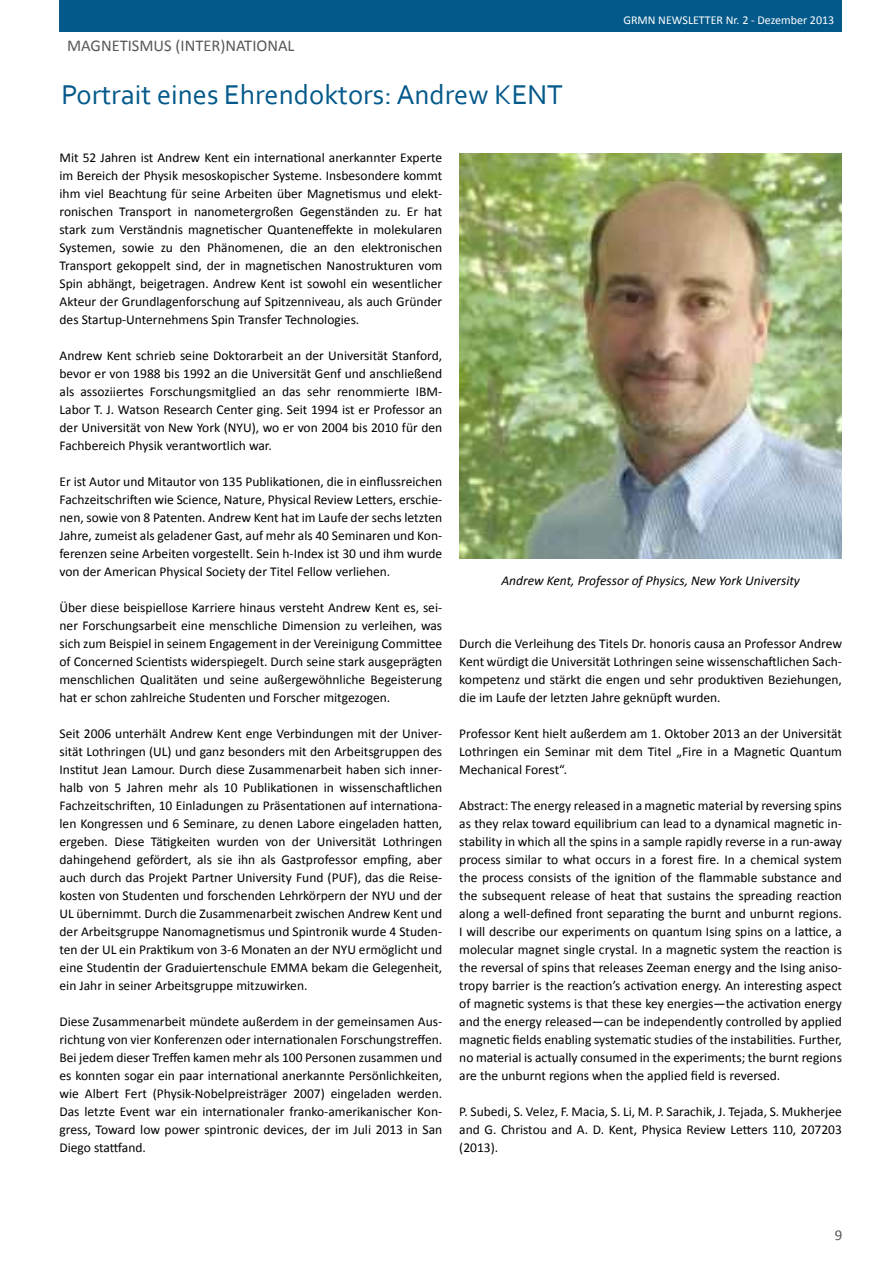
<style>
.page{position:relative;width:893px;height:1263px;background:#fff}
.page>*{position:absolute;margin:0;border:0;box-sizing:border-box;transform-origin:0 0}
.t1{font:28.5px "Corbel";color:#03598a}
.t2{font:16.5px "Calibri";color:#58585a}
.t3{font:15px "Calibri";color:#58585a}
.t4{font:13.5px/18px "Calibri";color:#000;text-align:justify}
.t5{font:italic 13.5px "Calibri";color:#000}
.t6{font:12px "Calibri";color:#fff}
</style>
<div class="page">
<div style="left:60px;top:0;width:782px;height:32px;background:#03598a"></div>
<img style="left:459px;top:153px;width:383px;height:406px">
<p class="t2" style="left:67px;top:36px;width:229px">MAGNETISMUS (INTER)NATIONAL</p>
<h1 class="t1" style="left:62px;top:77px;width:503px">Portrait eines Ehrendoktors: Andrew KENT</h1>
<p class="t6" style="left:623px;top:13px;width:212px">GRMN NEWSLETTER Nr. 2 - Dezember 2013</p>
<p class="t4" style="left:60px;top:149px;width:384px">Mit 52 Jahren ist Andrew Kent ein international anerkannter Experte im Bereich der Physik mesoskopischer Systeme. Insbesondere kommt ihm viel Beachtung für seine Arbeiten über Magnetismus und elekt&shy;ronischen Transport in nanometergroßen Gegenständen zu. Er hat stark zum Verständnis magnetischer Quanteneffekte in molekularen Systemen, sowie zu den Phänomenen, die an den elektronischen Transport gekoppelt sind, der in magnetischen Nanostrukturen vom Spin abhängt, beigetragen. Andrew Kent ist sowohl ein wesentlicher Akteur der Grundlagenforschung auf Spitzenniveau, als auch Gründer des Startup-Unternehmens Spin Transfer Technologies.</p>
<p class="t4" style="left:60px;top:347px;width:384px">Andrew Kent schrieb seine Doktorarbeit an der Universität Stanford, bevor er von 1988 bis 1992 an die Universität Genf und anschließend als assoziiertes Forschungsmitglied an das sehr renommierte IBM-Labor T. J. Watson Research Center ging. Seit 1994 ist er Professor an der Universität von New York (NYU), wo er von 2004 bis 2010 für den Fachbereich Physik verantwortlich war.</p>
<p class="t4" style="left:60px;top:473px;width:384px">Er ist Autor und Mitautor von 135 Publikationen, die in einflussreichen Fachzeitschriften wie Science, Nature, Physical Review Letters, erschie&shy;nen, sowie von 8 Patenten. Andrew Kent hat im Laufe der sechs letzten Jahre, zumeist als geladener Gast, auf mehr als 40 Seminaren und Kon&shy;ferenzen seine Arbeiten vorgestellt. Sein h-Index ist 30 und ihm wurde von der American Physical Society der Titel Fellow verliehen.</p>
<p class="t4" style="left:60px;top:598px;width:384px">Über diese beispiellose Karriere hinaus versteht Andrew Kent es, sei&shy;ner Forschungsarbeit eine menschliche Dimension zu verleihen, was sich zum Beispiel in seinem Engagement in der Vereinigung Committee of Concerned Scientists widerspiegelt. Durch seine stark ausgeprägten menschlichen Qualitäten und seine außergewöhnliche Begeisterung hat er schon zahlreiche Studenten und Forscher mitgezogen.</p>
<p class="t4" style="left:60px;top:724px;width:384px">Seit 2006 unterhält Andrew Kent enge Verbindungen mit der Univer&shy;sität Lothringen (UL) und ganz besonders mit den Arbeitsgruppen des Institut Jean Lamour. Durch diese Zusammenarbeit haben sich inner&shy;halb von 5 Jahren mehr als 10 Publikationen in wissenschaftlichen Fachzeitschriften, 10 Einladungen zu Präsentationen auf internationa&shy;len Kongressen und 6 Seminare, zu denen Labore eingeladen hatten, ergeben. Diese Tätigkeiten wurden von der Universität Lothringen dahingehend gefördert, als sie ihn als Gastprofessor empfing, aber auch durch das Projekt Partner University Fund (PUF), das die Reise&shy;kosten von Studenten und forschenden Lehrkörpern der NYU und der UL übernimmt. Durch die Zusammenarbeit zwischen Andrew Kent und der Arbeitsgruppe Nanomagnetismus und Spintronik wurde 4 Studen&shy;ten der UL ein Praktikum von 3-6 Monaten an der NYU ermöglicht und eine Studentin der Graduiertenschule EMMA bekam die Gelegenheit, ein Jahr in seiner Arbeitsgruppe mitzuwirken.</p>
<p class="t4" style="left:60px;top:1012px;width:384px">Diese Zusammenarbeit mündete außerdem in der gemeinsamen Aus&shy;richtung von vier Konferenzen oder internationalen Forschungstreffen.<br>Bei jedem dieser Treffen kamen mehr als 100 Personen zusammen und es konnten sogar ein paar international anerkannte Persönlichkeiten, wie Albert Fert (Physik-Nobelpreisträger 2007) eingeladen werden.<br>Das letzte Event war ein internationaler franko-amerikanischer Kon&shy;gress, Toward low power spintronic devices, der im Juli 2013 in San Diego stattfand.</p>
<p class="t5" style="left:501px;top:571px;width:300px">Andrew Kent, Professor of Physics, New York University</p>
<p class="t4" style="left:459px;top:634px;width:384px">Durch die Verleihung des Titels Dr. honoris causa an Professor Andrew Kent würdigt die Universität Lothringen seine wissenschaftlichen Sach&shy;kompetenz und stärkt die engen und sehr produktiven Beziehungen, die im Laufe der letzten Jahre geknüpft wurden.</p>
<p class="t4" style="left:459px;top:724px;width:384px">Professor Kent hielt außerdem am 1. Oktober 2013 an der Universität Lothringen ein Seminar mit dem Titel „Fire in a Magnetic Quantum Mechanical Forest“.</p>
<p class="t4" style="left:459px;top:796px;width:384px">Abstract: The energy released in a magnetic material by reversing spins as they relax toward equilibrium can lead to a dynamical magnetic in&shy;stability in which all the spins in a sample rapidly reverse in a run-away process similar to what occurs in a forest fire. In a chemical system the process consists of the ignition of the flammable substance and the subsequent release of heat that sustains the spreading reaction along a well-defined front separating the burnt and unburnt regions.<br>I will describe our experiments on quantum Ising spins on a lattice, a molecular magnet single crystal. In a magnetic system the reaction is the reversal of spins that releases Zeeman energy and the Ising aniso&shy;tropy barrier is the reaction’s activation energy. An interesting aspect of magnetic systems is that these key energies—the activation energy and the energy released—can be independently controlled by applied magnetic fields enabling systematic studies of the instabilities. Further, no material is actually consumed in the experiments; the burnt regions are the unburnt regions when the applied field is reversed.</p>
<p class="t4" style="left:459px;top:1102px;width:384px">P. Subedi, S. Velez, F. Macia, S. Li, M. P. Sarachik, J. Tejada, S. Mukherjee and G. Christou and A. D. Kent, Physica Review Letters 110, 207203 (2013).</p>
<p class="t3" style="left:835px;top:1225px;width:9px">9</p>
</div>
